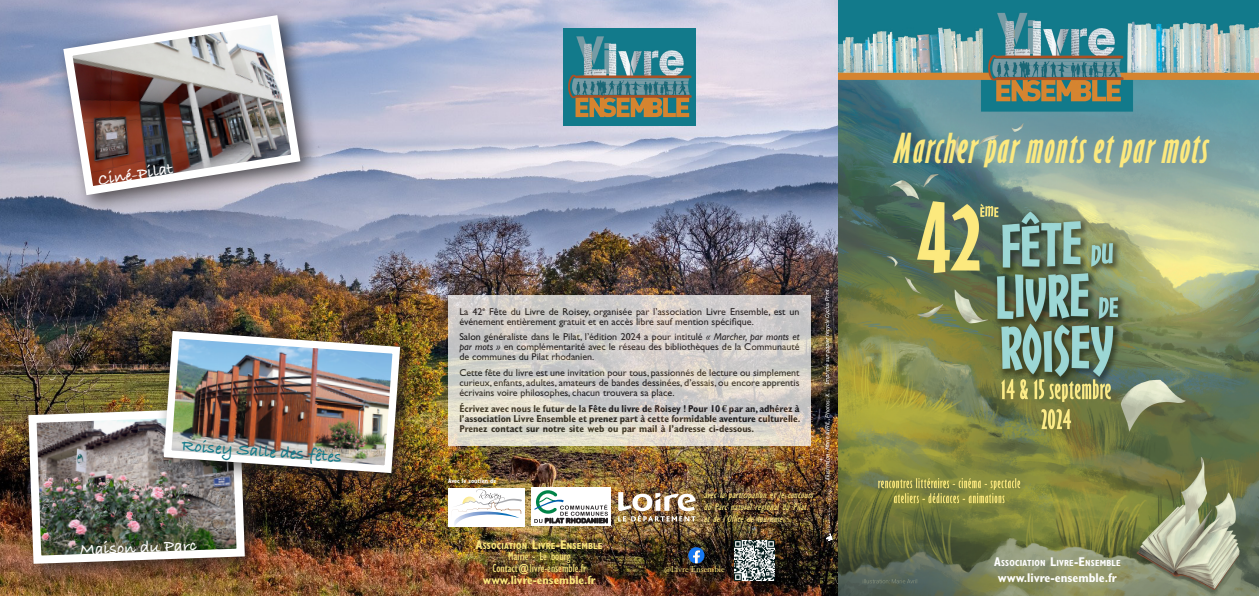
<style>
.page{position:relative;width:1259px;height:596px;background:#fff}
.page>*{position:absolute;margin:0;border:0;box-sizing:border-box;transform-origin:0 0}
.t1{font:italic 700 extra-condensed 38px "Gill Sans";color:#fce97e}
.TITRE{font:17px "Bradley Hand ITCTT Bold";color:#fff}
.TITRE-2{font:17px "Bradley Hand ITCTT Bold";color:#137a8a}
.t2{font:700 condensed 12.7px "Gill Sans";color:#fff}
.t3{font:condensed 12px/12px "Gill Sans";color:#fce97e;text-align:center}
.t4{font:10px/10px "Gill Sans";color:#231f20;text-align:justify}
.t5{font:700 condensed 10px/10px "Gill Sans";color:#231f20;text-align:justify}
.t6{font:italic condensed 10px/12px "Gill Sans";color:#fce97e;scale:.96 1}
.t7{font:9px "Adobe Garamond Pro";color:#fce97e}
.t8{font:700 condensed 8.9px "Gill Sans";letter-spacing:.02em;color:#fff}
.t9{font:700 condensed 8.9px "Gill Sans";letter-spacing:.02em;color:#fce97e}
.t10{font:700 condensed 6.5px "Gill Sans";color:#fff;scale:.96 1}
.t11{font:italic 6px "PF Din Text Pro";color:#fff}
.s1{font-style:italic}
.s2{font-family:"Euro Serif";font-stretch:normal}
.s3{font-family:"Agenda";font-weight:500;font-style:italic;font-stretch:normal;color:#231f20}
.s4{font-size:12.7px}
.s5{font-weight:700}
</style>
<div class="page">
<img style="left:0;top:0;width:1259px;height:595px">
<svg style="left:825px;top:484px;width:7px;height:56px"></svg>
<svg style="left:824px;top:289px;width:6px;height:94px"></svg>
<img style="left:564px;top:29px;width:131px;height:97px">
<div style="left:448px;top:487px;width:77px;height:39px;background:#fff"></div>
<svg style="left:452px;top:489px;width:70px;height:37px"></svg>
<div style="left:532px;top:487px;width:79px;height:39px;background:#fff"></div>
<svg style="left:534px;top:490px;width:74px;height:33px"></svg>
<img style="left:734px;top:540px;width:40px;height:40px">
<svg style="left:688px;top:547px;width:16px;height:16px"></svg>
<img style="left:618px;top:492px;width:77px;height:29px">
<svg style="left:448px;top:295px;width:363px;height:150px;background:#d4d1cb"></svg>
<div style="left:54px;top:6px;width:267px;height:209px;background:#231f20;opacity:.75"></div>
<img style="left:59px;top:11px;width:246px;height:189px">
<div style="left:18px;top:397px;width:248px;height:187px;background:#231f20;opacity:.75"></div>
<img style="left:24px;top:403px;width:225px;height:164px">
<div style="left:154px;top:321px;width:267px;height:172px;background:#231f20;opacity:.75"></div>
<img style="left:160px;top:327px;width:244px;height:149px">
<p class="TITRE" style="left:96px;top:167px;width:77px;rotate:-9deg">Ciné-Pilat</p>
<p class="TITRE-2" style="left:183px;top:432px;width:162px;rotate:4deg">Roisey Salle des fêtes</p>
<p class="TITRE" style="left:80px;top:536px;width:118px;rotate:-2deg">Maison du Parc</p>
<p class="t4" style="left:459px;top:306px;width:342px">La 42<sup>e</sup> Fête du Livre de Roisey, organisée par l’association Livre Ensemble, est un événement entièrement gratuit et en accès libre sauf mention spécifique.</p>
<p class="t4" style="left:459px;top:332px;width:342px">Salon généraliste dans le Pilat, l’édition 2024 a pour intitulé <span class="s1">« Marcher, par monts et par mots »</span> en complémentarité avec le réseau des bibliothèques de la Communauté de communes du Pilat rhodanien.</p>
<p class="t4" style="left:459px;top:367px;width:342px">Cette fête du livre est une invitation pour tous, passionnés de lecture ou simplement curieux, enfants, adultes, amateurs de bandes dessinées, d’essais, ou encore apprentis écrivains voire philosophes, chacun trouvera sa place.</p>
<p class="t5" style="left:459px;top:403px;width:343px">Écrivez avec nous le futur de la Fête du livre de Roisey ! Pour 10 <span class="s2">€</span> par an, adhérez à l’association Livre Ensemble et prenez part à cette formidable aventure culturelle.<br>Prenez contact sur notre site web ou par mail à l’adresse ci-dessous.</p>
<p class="t10" style="left:448px;top:476px;width:55px">Avec le soutien de <span class="s3">:</span></p>
<p class="t9" style="left:476px;top:540px;width:128px"><span class="s4">A</span>SSOCIATION <span class="s4">L</span>IVRE<span class="s4">-E</span>NSEMBLE</p>
<p class="t3" style="left:483px;top:549px;width:114px">Mairie - Le bourg<br>Contact@livre-ensemble.fr <span class="s5">www.livre-ensemble.fr</span></p>
<p class="t6" style="left:704px;top:488px;width:118px">avec la participation et le concours du Parc naturel régional du Pilat et de l’Office de tourisme</p>
<p class="t7" style="left:664px;top:564px;width:62px">@Livre Ensemble</p>
<p class="t11" style="left:824px;top:479px;width:93px;rotate:-90deg">Illustration : Marie AVRIL, Photos : X…</p>
<p class="t1" style="left:892px;top:125px;width:323px">Marcherparmontsetparmots</p>
<p class="t8" style="left:994px;top:557px;width:128px"><span class="s4">A</span>SSOCIATION <span class="s4">L</span>IVRE<span class="s4">-E</span>NSEMBLE</p>
<p class="t2" style="left:997px;top:569px;width:121px">www.livre-ensemble.fr</p>
</div>
